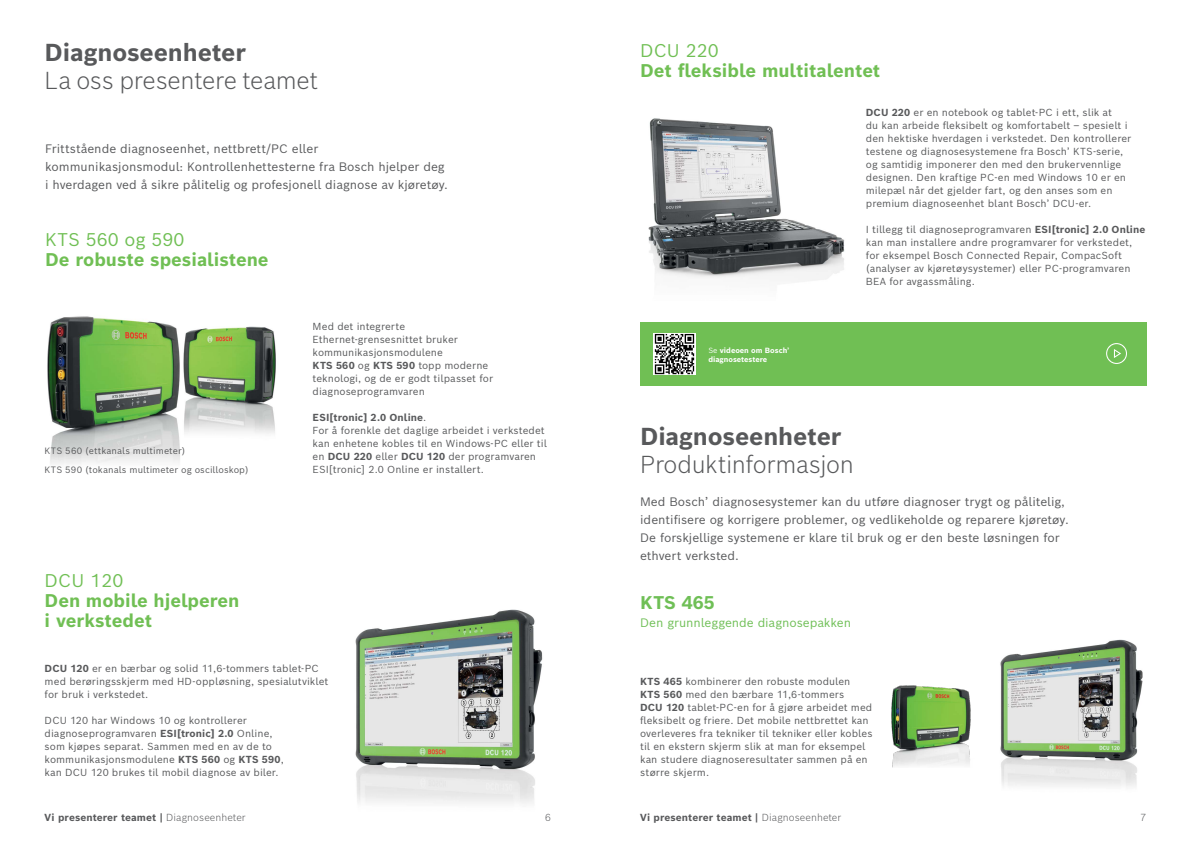
<style>
.page{position:relative;width:1191px;height:842px;background:#fff}
.page>*{position:absolute;margin:0;border:0;box-sizing:border-box;transform-origin:0 0}
.t1{font:300 24px "Bosch Sans";letter-spacing:-.015em;color:#58595b}
.t2{font:700 24px "Bosch Sans";letter-spacing:-.005em;color:#58595b}
.t3{font:700 18px/20px "Bosch Sans";color:#70bf54}
.t4{font:18px "Bosch Sans";color:#70bf54}
.t5{font:700 18px "Bosch Sans";letter-spacing:.005em;color:#6fbf56}
.t6{font:12px/18px "Bosch Sans";color:#58595b}
.t7{font:12px "Bosch Sans";letter-spacing:-.005em;color:#6fbf56}
.t8{font:10px/13px "Bosch Sans";letter-spacing:.005em;color:#58595b}
.t9{font:700 10px "Bosch Sans";letter-spacing:.01em;color:#58595b}
.t10{font:300 10px "Bosch Sans";color:#58595b}
.t11{font:9px/18.7px "Bosch Sans";letter-spacing:.005em;color:#58595b}
.t12{font:700 7.4px/9.6px "Bosch Sans";color:#fff}
.s1{font-weight:700}
.s2{font-weight:400}
.s3{font-weight:300}
</style>
<div class="page">
<img style="left:47px;top:316px;width:229px;height:148px">
<img style="left:355px;top:609px;width:188px;height:195px">
<img style="left:648px;top:118px;width:197px;height:164px">
<div style="left:640px;top:322px;width:506px;height:64px;background:#70bf54"></div>
<svg style="left:1106px;top:343px;width:21px;height:21px"></svg>
<img style="left:653px;top:333px;width:42px;height:42px">
<img style="left:1000px;top:639px;width:143px;height:148px">
<img style="left:891px;top:685px;width:80px;height:82px">
<h1 class="t2" style="left:45px;top:37px;width:203px">Diagnoseenheter</h1>
<h1 class="t1" style="left:45px;top:64px;width:275px">La oss presentere teamet</h1>
<p class="t6" style="left:45px;top:139px;width:404px">Frittstående diagnoseenhet, nettbrett/PC eller kommunikasjonsmodul: Kontrollenhettesterne fra Bosch hjelper deg i hverdagen ved å sikre pålitelig og profesjonell diagnose av kjøretøy.</p>
<h2 class="t4" style="left:45px;top:227px;width:141px">KTS 560 og 590</h2>
<h2 class="t3" style="left:45px;top:249px;width:225px">De robuste spesialistene</h2>
<p class="t11" style="left:45px;top:441px;width:205px">KTS 560 (ettkanals multimeter)<br>KTS 590 (tokanals multimeter og oscilloskop)</p>
<p class="t8" style="left:313px;top:319px;width:182px">Med det integrerte<br>Ethernet-grensesnittet bruker kommunikasjonsmodulene<br><span class="s1">KTS 560</span> og <span class="s1">KTS 590</span> topp moderne teknologi, og de er godt tilpasset for diagnoseprogramvaren</p>
<p class="t8" style="left:313px;top:410px;width:236px"><span class="s1">ESI[tronic] 2.0 Online</span>.<br>For å forenkle det daglige arbeidet i verkstedet kan enhetene kobles til en Windows-PC eller til en <span class="s1">DCU 220</span> eller <span class="s1">DCU 120</span> der programvaren ESI[tronic] 2.0 Online er installert.</p>
<h2 class="t4" style="left:45px;top:568px;width:80px">DCU 120</h2>
<h2 class="t3" style="left:45px;top:590px;width:196px">Den mobile hjelperen i verkstedet</h2>
<p class="t8" style="left:45px;top:661px;width:285px"><span class="s1">DCU 120</span> er en bærbar og solid 11,6-tommers tablet-PC med berøringsskjerm med HD-oppløsning, spesialutviklet for bruk i verkstedet.</p>
<p class="t8" style="left:45px;top:713px;width:241px">DCU 120 har Windows 10 og kontrollerer diagnoseprogramvaren <span class="s1">ESI[tronic] 2.0</span> Online, som kjøpes separat. Sammen med en av de to kommunikasjonsmodulene <span class="s1">KTS 560</span> og <span class="s1">KTS 590</span>, kan DCU 120 brukes til mobil diagnose av biler.</p>
<h2 class="t4" style="left:640px;top:38px;width:80px">DCU 220</h2>
<h2 class="t3" style="left:640px;top:60px;width:242px">Det fleksible multitalentet</h2>
<p class="t8" style="left:866px;top:105px;width:267px"><span class="s1">DCU 220</span> er en notebook og tablet-PC i ett, slik at<br>du kan arbeide fleksibelt og komfortabelt – spesielt i den hektiske hverdagen i verkstedet. Den kontrollerer testene og diagnosesystemene fra Bosch’ KTS-serie, og samtidig imponerer den med den brukervennlige designen. Den kraftige PC-en med Windows 10 er en milepæl når det gjelder fart, og den anses som en premium diagnoseenhet blant Bosch’ DCU-er.</p>
<p class="t8" style="left:866px;top:222px;width:281px">I tillegg til diagnoseprogramvaren <span class="s1">ESI[tronic] 2.0 Online </span>kan man installere andre programvarer for verkstedet, for eksempel Bosch Connected Repair, CompacSoft (analyser av kjøretøysystemer) eller PC-programvaren BEA for avgassmåling.</p>
<p class="t12" style="left:708px;top:345px;width:83px"><span class="s2">Se</span> videoen om Bosch’ diagnosetestere</p>
<h1 class="t2" style="left:640px;top:420px;width:203px">Diagnoseenheter</h1>
<h1 class="t1" style="left:640px;top:448px;width:215px">Produktinformasjon</h1>
<p class="t6" style="left:640px;top:492px;width:430px">Med Bosch’ diagnosesystemer kan du utføre diagnoser trygt og pålitelig, identifisere og korrigere problemer, og vedlikeholde og reparere kjøretøy.<br>De forskjellige systemene er klare til bruk og er den beste løsningen for ethvert verksted.</p>
<h2 class="t5" style="left:640px;top:590px;width:76px">KTS 465</h2>
<p class="t7" style="left:640px;top:615px;width:212px">Den grunnleggende diagnosepakken</p>
<p class="t8" style="left:640px;top:674px;width:234px"><span class="s1">KTS 465</span> kombinerer den robuste modulen <span class="s1">KTS 560</span> med den bærbare 11,6-tommers<br><span class="s1">DCU 120</span> tablet-PC-en for å gjøre arbeidet med fleksibelt og friere. Det mobile nettbrettet kan overleveres fra tekniker til tekniker eller kobles til en ekstern skjerm slik at man for eksempel kan studere diagnoseresultater sammen på en større skjerm.</p>
<p class="t9" style="left:45px;top:811px;width:203px">Vi presenterer teamet | <span class="s3">Diagnoseenheter</span></p>
<p class="t10" style="left:545px;top:811px;width:7px">6</p>
<p class="t9" style="left:640px;top:811px;width:203px">Vi presenterer teamet | <span class="s3">Diagnoseenheter</span></p>
<p class="t10" style="left:1140px;top:811px;width:7px">7</p>
</div>
